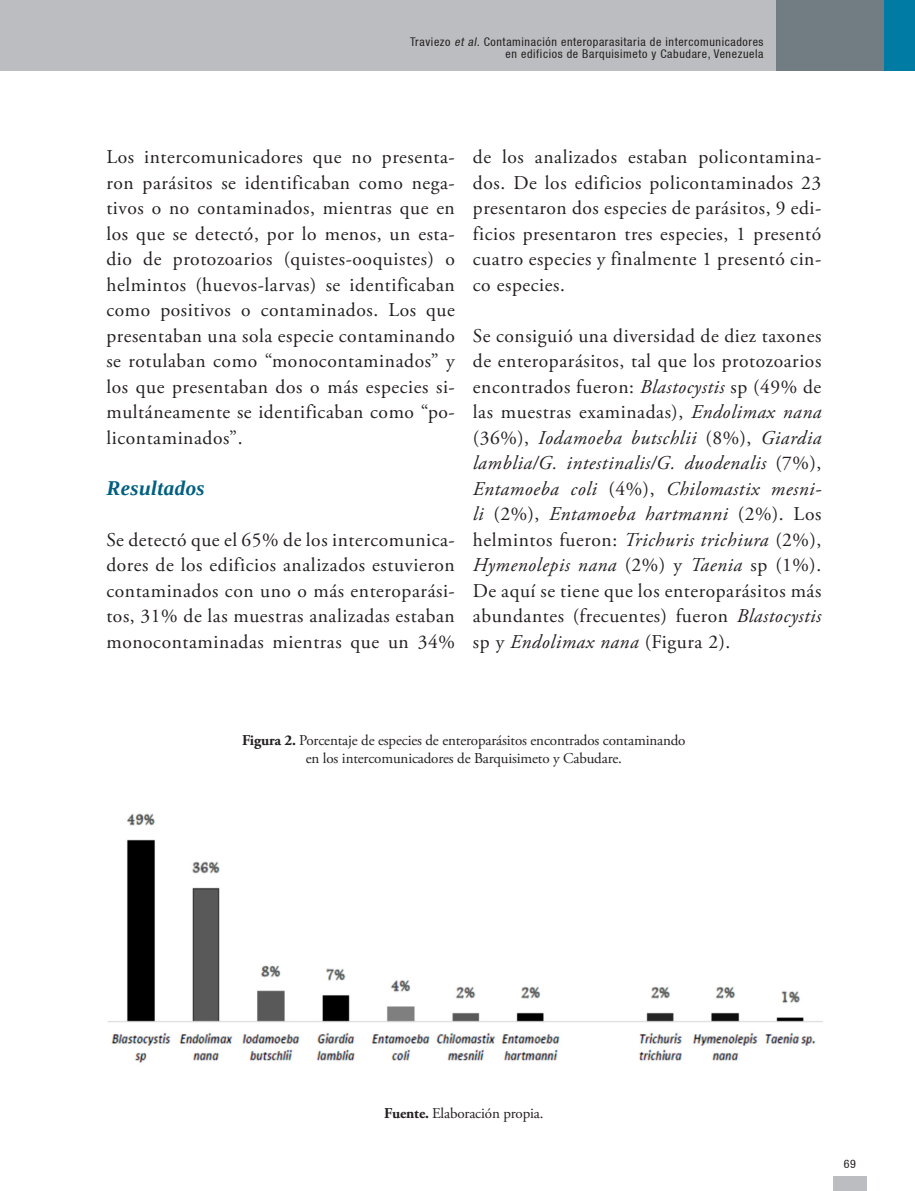
<style>
.page{position:relative;width:915px;height:1191px;background:#fff}
.page>*{position:absolute;margin:0;border:0;box-sizing:border-box;transform-origin:0 0}
.t1{font:italic 700 21px "Liberation Serif";letter-spacing:.02em;color:#005f80}
.t2{font:19.5px/25.5px "Adobe Garamond Pro";letter-spacing:.03em;color:#231f20;text-align:justify}
.t3{font:15px "Adobe Garamond Pro";letter-spacing:-.01em;color:#231f20}
.t4{font:condensed 12px/12px "Helvetica 57";letter-spacing:.05em;color:#231f20;text-align:right}
.s1{font-style:italic}
.s2{font-weight:700}
</style>
<div class="page">
<div style="left:832px;top:1175px;width:34px;height:16px;background:#bcbdc0"></div>
<div style="left:0;top:0;width:914px;height:71px;background:#bcbdc0"></div>
<div style="left:776px;top:0;width:138px;height:71px;background:#717d83"></div>
<div style="left:884px;top:0;width:30px;height:71px;background:#007ca4"></div>
<img style="left:108px;top:813px;width:715px;height:250px">
<p class="t4" style="left:410px;top:35px;width:355px">Traviezo <span class="s1">et al.</span> Contaminación enteroparasitaria de intercomunicadores en edificios de Barquisimeto y Cabudare, Venezuela</p>
<p class="t2" style="left:106px;top:145px;width:350px">Los intercomunicadores que no presenta&shy;ron parásitos se identificaban como nega&shy;tivos o no contaminados, mientras que en los que se detectó, por lo menos, un esta&shy;dio de protozoarios (quistes-ooquistes) o helmintos (huevos-larvas) se identificaban como positivos o contaminados. Los que presentaban una sola especie contaminando se rotulaban como “monocontaminados” y los que presentaban dos o más especies si&shy;multáneamente se identificaban como “po&shy;licontaminados”.</p>
<p class="t1" style="left:106px;top:474px;width:100px">Resultados</p>
<p class="t2" style="left:106px;top:527px;width:350px">Se detectó que el 65% de los intercomunica&shy;dores de los edificios analizados estuvieron contaminados con uno o más enteroparási&shy;tos, 31% de las muestras analizadas estaban monocontaminadas mientras que un 34%</p>
<p class="t2" style="left:472px;top:145px;width:350px">de los analizados estaban policontamina&shy;dos. De los edificios policontaminados 23 presentaron dos especies de parásitos, 9 edi&shy;ficios presentaron tres especies, 1 presentó cuatro especies y finalmente 1 presentó cin&shy;co especies.</p>
<p class="t2" style="left:472px;top:323px;width:350px">Se consiguió una diversidad de diez taxones de enteroparásitos, tal que los protozoarios encontrados fueron: <span class="s1">Blastocystis</span> sp (49% de las muestras examinadas), <span class="s1">Endolimax nana </span>(36%), <span class="s1">Iodamoeba butschlii</span> (8%), <span class="s1">Giardia lamblia/G. intestinalis/G. duodenalis</span> (7%), <span class="s1">Entamoeba coli</span> (4%), <span class="s1">Chilomastix mesni&shy;li</span> (2%), <span class="s1">Entamoeba hartmanni</span> (2%). Los helmintos fueron: <span class="s1">Trichuris trichiura</span> (2%), <span class="s1">Hymenolepis nana</span> (2%) y <span class="s1">Taenia</span> sp (1%).<br>De aquí se tiene que los enteroparásitos más abundantes (frecuentes) fueron <span class="s1">Blastocystis </span>sp y <span class="s1">Endolimax nana</span> (Figura 2).</p>
<p class="t3" style="left:242px;top:731px;width:444px"><span class="s2">Figura 2.</span> Porcentaje de especies de enteroparásitos encontrados contaminando</p>
<p class="t3" style="left:306px;top:749px;width:317px">en los intercomunicadores de Barquisimeto y Cabudare.</p>
<p class="t3" style="left:384px;top:1104px;width:161px"><span class="s2">Fuente.</span> Elaboración propia.</p>
<p class="t4" style="left:843px;top:1157px;width:14px">69</p>
</div>
